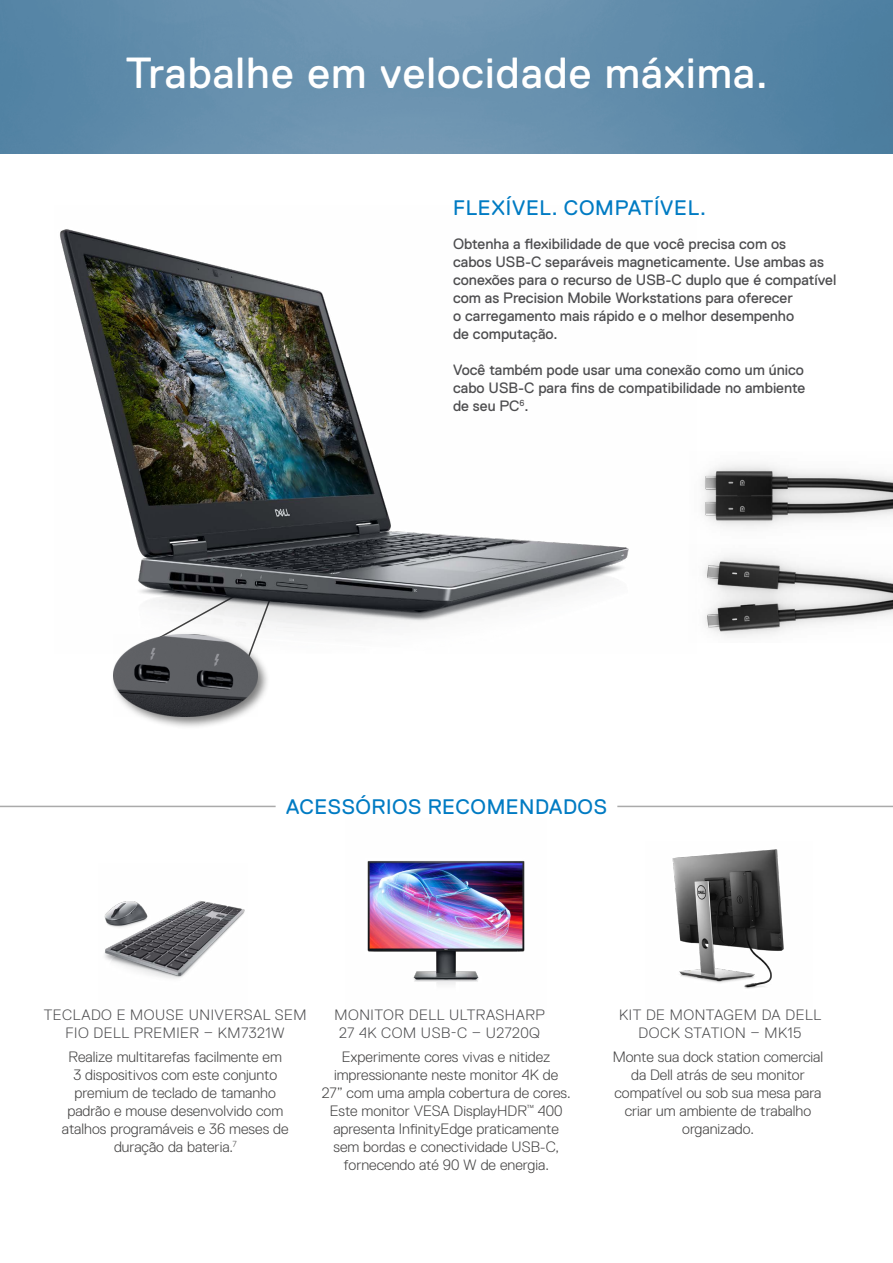
<style>
.page{position:relative;width:893px;height:1263px;background:#fff}
.page>*{position:absolute;margin:0;border:0;box-sizing:border-box;transform-origin:0 0}
.t1{font:43.5px "Dell Replica";letter-spacing:.025em;color:#fff}
.t2{font:21px "Dell Replica";letter-spacing:.025em;color:#007bc3}
.t3{font:300 15px/18px "Dell Replica";color:#454444;text-align:center}
.t4{font:15px/18px "Dell Replica";color:#4d4d4f}
.t5{font:300 15px/18px "Dell Replica";letter-spacing:.035em;color:#4d4d4f;text-align:center}
</style>
<div class="page">
<img style="left:0;top:0;width:893px;height:153px">
<img style="left:672px;top:849px;width:112px;height:140px">
<img style="left:367px;top:861px;width:158px;height:124px">
<img style="left:104px;top:901px;width:141px;height:78px">
<img style="left:60px;top:229px;width:569px;height:402px">
<img style="left:702px;top:464px;width:191px;height:64px">
<img style="left:704px;top:555px;width:189px;height:82px">
<div style="left:111px;top:631px;width:160px;height:99px;background:#000;opacity:.51"></div>
<img style="left:114px;top:635px;width:144px;height:81px">
<hr style="left:0;top:806px;width:276px;height:1px;background:#aaa">
<hr style="left:617px;top:806px;width:276px;height:1px;background:#aaa">
<h1 class="t1" style="left:126px;top:49px;width:644px">Trabalhe em velocidade máxima.</h1>
<h2 class="t2" style="left:453px;top:196px;width:254px">FLEXÍVEL. COMPATÍVEL.</h2>
<p class="t4" style="left:453px;top:235px;width:385px">Obtenha a flexibilidade de que você precisa com os<br>cabos USB-C separáveis magneticamente. Use ambas as conexões para o recurso de USB-C duplo que é compatível com as Precision Mobile Workstations para oferecer<br>o carregamento mais rápido e o melhor desempenho<br>de computação.</p>
<p class="t4" style="left:453px;top:361px;width:354px;text-align:justify">Você também pode usar uma conexão como um único cabo USB-C para fins de compatibilidade no ambiente de seu PC<sup>6</sup>.</p>
<h2 class="t2" style="left:286px;top:795px;width:322px">ACESSÓRIOS RECOMENDADOS</h2>
<p class="t5" style="left:44px;top:1006px;width:264px">TECLADO E MOUSE UNIVERSAL SEM<br>FIO DELL PREMIER – KM7321W</p>
<p class="t5" style="left:334px;top:1006px;width:212px">MONITOR DELL ULTRASHARP<br>27 4K COM USB-C – U2720Q</p>
<p class="t5" style="left:619px;top:1006px;width:204px">KIT DE MONTAGEM DA DELL<br>DOCK STATION – MK15</p>
<p class="t3" style="left:62px;top:1048px;width:228px">Realize multitarefas facilmente em<br>3 dispositivos com este conjunto premium de teclado de tamanho padrão e mouse desenvolvido com atalhos programáveis e 36 meses de duração da bateria.<sup>7</sup></p>
<p class="t3" style="left:322px;top:1048px;width:250px">Experimente cores vivas e nitidez impressionante neste monitor 4K de 27” com uma ampla cobertura de cores.<br>Este monitor VESA DisplayHDR<sup>™</sup> 400 apresenta InfinityEdge praticamente sem bordas e conectividade USB-C, fornecendo até 90 W de energia.</p>
<p class="t3" style="left:613px;top:1048px;width:212px">Monte sua dock station comercial da Dell atrás de seu monitor compatível ou sob sua mesa para criar um ambiente de trabalho organizado.</p>
</div>
